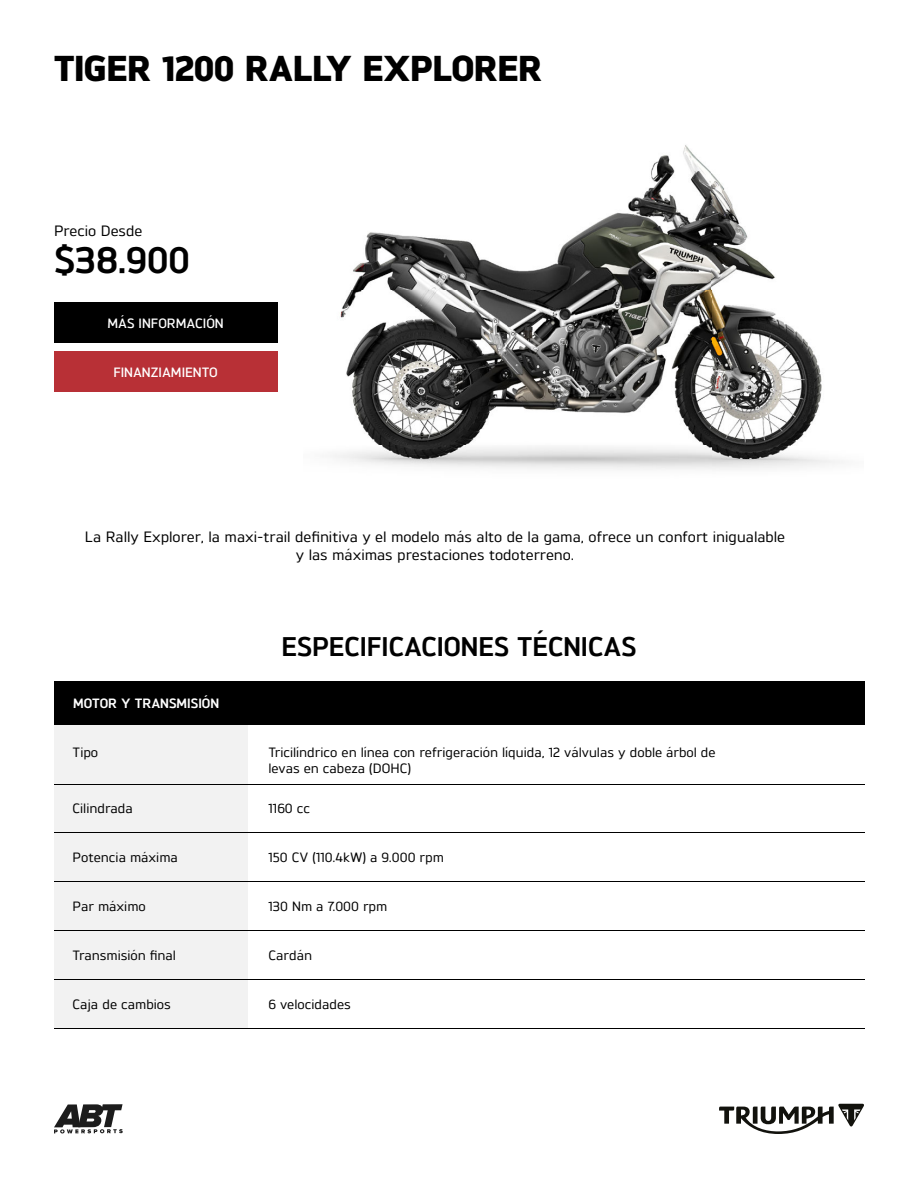
<style>
.page{position:relative;width:918px;height:1188px;background:#fff}
.page>*{position:absolute;margin:0;border:0;box-sizing:border-box;transform-origin:0 0}
.t1{font:700 37.5px "Triumph Brokman";color:#000}
.t2{font:800 36px "Triumph Brokman";color:#000}
.t3{font:700 27px "Triumph Brokman";color:#000}
.t4{font:500 15px/18px "Triumph Brokman";color:#000;text-align:center}
.t5{font:500 13.5px/16.2px "Triumph Brokman";color:#000}
.t6{font:600 13.5px "Triumph Brokman";color:#fff}
.t7{font:700 13.5px "Triumph Brokman";color:#fff}
</style>
<div class="page">
<svg style="left:54px;top:1104px;width:69px;height:30px"></svg>
<svg style="left:719px;top:1104px;width:145px;height:30px"></svg>
<div style="left:54px;top:303px;width:223px;height:40px;background:#000"></div>
<div style="left:54px;top:352px;width:223px;height:40px;background:#b83036"></div>
<img style="left:333px;top:145px;width:510px;height:325px">
<div style="left:54px;top:681px;width:810px;height:44px;background:#000"></div>
<div style="left:54px;top:725px;width:194px;height:303px;background:#f2f2f2"></div>
<hr style="left:54px;top:784px;width:810px;height:1px;background:#000">
<hr style="left:54px;top:833px;width:810px;height:1px;background:#000">
<hr style="left:54px;top:882px;width:810px;height:1px;background:#000">
<hr style="left:54px;top:930px;width:810px;height:1px;background:#000">
<hr style="left:54px;top:979px;width:810px;height:1px;background:#000">
<hr style="left:54px;top:1028px;width:810px;height:1px;background:#000">
<h2 class="t2" style="left:54px;top:48px;width:490px">TIGER 1200 RALLY EXPLORER</h2>
<p class="t4" style="left:54px;top:222px;width:90px">Precio Desde</p>
<h1 class="t1" style="left:54px;top:238px;width:137px">$38.900</h1>
<p class="t6" style="left:107px;top:315px;width:118px">MÁS INFORMACIÓN</p>
<p class="t6" style="left:113px;top:364px;width:106px">FINANZIAMIENTO</p>
<p class="t4" style="left:85px;top:528px;width:702px">La Rally Explorer, la maxi-trail definitiva y el modelo más alto de la gama, ofrece un confort inigualable y las máximas prestaciones todoterreno.</p>
<p class="t7" style="left:73px;top:696px;width:148px">MOTOR Y TRANSMISIÓN</p>
<h3 class="t3" style="left:282px;top:631px;width:356px">ESPECIFICACIONES TÉCNICAS</h3>
<p class="t5" style="left:73px;top:745px;width:27px">Tipo</p>
<p class="t5" style="left:269px;top:745px;width:449px">Tricilíndrico en línea con refrigeración líquida, 12 válvulas y doble árbol de levas en cabeza (DOHC)</p>
<p class="t5" style="left:73px;top:802px;width:62px">Cilindrada</p>
<p class="t5" style="left:269px;top:802px;width:43px">1160 cc</p>
<p class="t5" style="left:73px;top:851px;width:107px">Potencia máxima</p>
<p class="t5" style="left:269px;top:851px;width:177px">150 CV (110.4kW) a 9.000 rpm</p>
<p class="t5" style="left:73px;top:899px;width:75px">Par máximo</p>
<p class="t5" style="left:269px;top:899px;width:120px">130 Nm a 7.000 rpm</p>
<p class="t5" style="left:73px;top:948px;width:105px">Transmisión final</p>
<p class="t5" style="left:269px;top:948px;width:45px">Cardán</p>
<p class="t5" style="left:73px;top:997px;width:100px">Caja de cambios</p>
<p class="t5" style="left:269px;top:997px;width:84px">6 velocidades</p>
</div>
